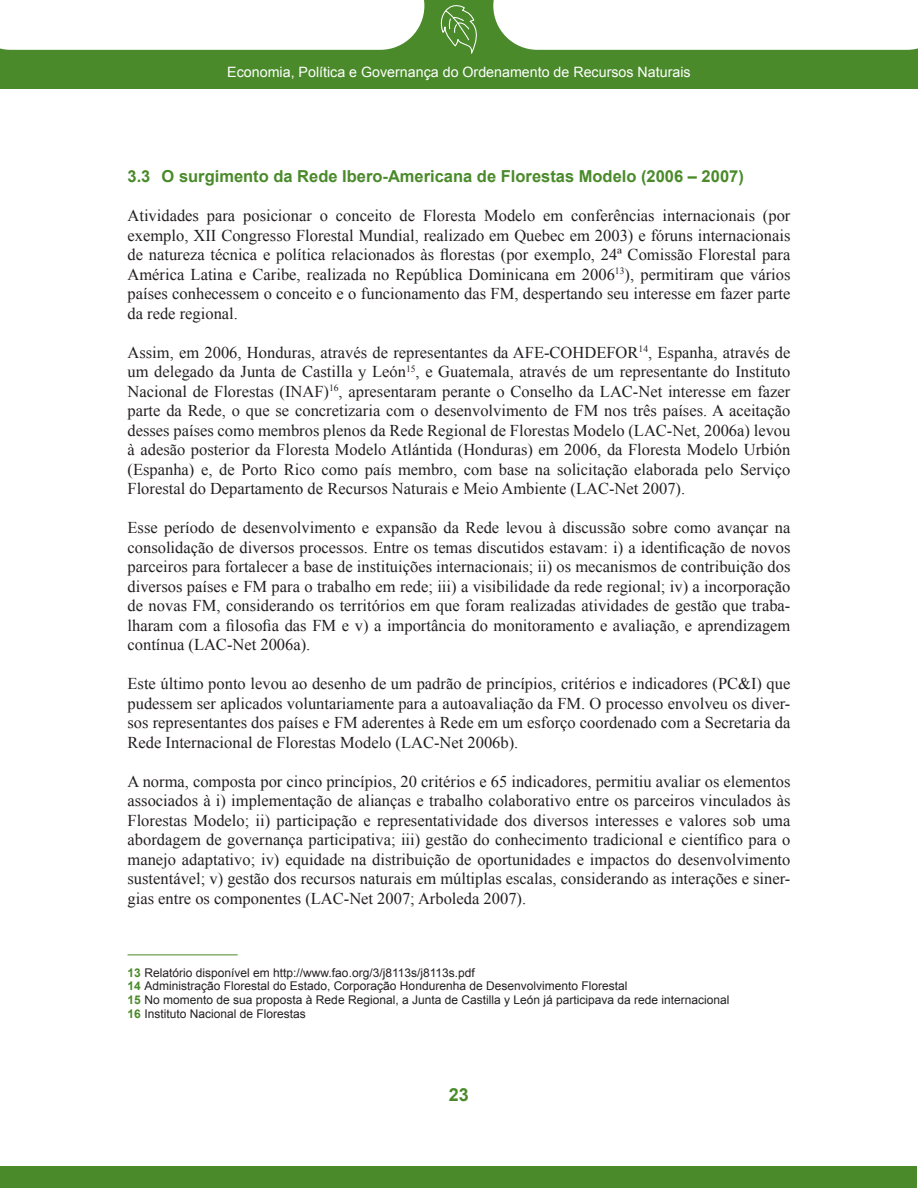
<style>
.page{position:relative;width:918px;height:1188px;background:#fff}
.page>*{position:absolute;margin:0;border:0;box-sizing:border-box;transform-origin:0 0}
.t1{font:700 18px "Arial";color:#4a8a2a}
.Texto{font:16.5px/19.5px "Times New Roman";color:#231f20;text-align:justify}
.Titulos_1_1{font:700 16.5px "Arial";color:#4a8a2a}
.t2{font:14.25px "Arial";color:#fff}
.Pie_de_página{font:12px "Arial";color:#231f20}
.s1{font-weight:700;color:#4a8a2a}
</style>
<div class="page">
<div style="left:1px;top:1167px;width:916px;height:21px;background:#4a8a2a"></div>
<div style="left:0;top:0;width:917px;height:88px;background:#4a8a2a"></div>
<div style="left:0;top:0;width:424px;height:50px;background:#fff"></div>
<div style="left:493px;top:0;width:425px;height:50px;background:#fff"></div>
<svg style="left:440px;top:5px;width:37px;height:49px"></svg>
<hr style="left:128px;top:955px;width:110px;height:1px;background:#4a8a2a">
<p class="t2" style="left:227px;top:62px;width:465px">Economia, Política e Governança do Ordenamento de Recursos Naturais</p>
<p class="Titulos_1_1" style="left:128px;top:165px;width:618px">3.3 O surgimento da Rede Ibero-Americana de Florestas Modelo (2006 – 2007)</p>
<p class="Texto" style="left:128px;top:206px;width:664px">Atividades para posicionar o conceito de Floresta Modelo em conferências internacionais (por exemplo, XII Congresso Florestal Mundial, realizado em Quebec em 2003) e fóruns internacionais de natureza técnica e política relacionados às florestas (por exemplo, 24ª Comissão Florestal para América Latina e Caribe, realizada no República Dominicana em 2006<sup>13</sup>), permitiram que vários países conhecessem o conceito e o funcionamento das FM, despertando seu interesse em fazer parte da rede regional.</p>
<p class="Texto" style="left:128px;top:342px;width:664px">Assim, em 2006, Honduras, através de representantes da AFE-COHDEFOR<sup>14</sup>, Espanha, através de um delegado da Junta de Castilla y León<sup>15</sup>, e Guatemala, através de um representante do Instituto Nacional de Florestas (INAF)<sup>16</sup>, apresentaram perante o Conselho da LAC-Net interesse em fazer parte da Rede, o que se concretizaria com o desenvolvimento de FM nos três países. A aceitação desses países como membros plenos da Rede Regional de Florestas Modelo (LAC-Net, 2006a) levou à adesão posterior da Floresta Modelo Atlántida (Honduras) em 2006, da Floresta Modelo Urbión (Espanha) e, de Porto Rico como país membro, com base na solicitação elaborada pelo Serviço Florestal do Departamento de Recursos Naturais e Meio Ambiente (LAC-Net 2007).</p>
<p class="Texto" style="left:128px;top:518px;width:664px">Esse período de desenvolvimento e expansão da Rede levou à discussão sobre como avançar na consolidação de diversos processos. Entre os temas discutidos estavam: i) a identificação de novos parceiros para fortalecer a base de instituições internacionais; ii) os mecanismos de contribuição dos diversos países e FM para o trabalho em rede; iii) a visibilidade da rede regional; iv) a incorporação de novas FM, considerando os territórios em que foram realizadas atividades de gestão que traba&shy;lharam com a filosofia das FM e v) a importância do monitoramento e avaliação, e aprendizagem contínua (LAC-Net 2006a).</p>
<p class="Texto" style="left:128px;top:674px;width:664px">Este último ponto levou ao desenho de um padrão de princípios, critérios e indicadores (PC&amp;I) que pudessem ser aplicados voluntariamente para a autoavaliação da FM. O processo envolveu os diver&shy;sos representantes dos países e FM aderentes à Rede em um esforço coordenado com a Secretaria da Rede Internacional de Florestas Modelo (LAC-Net 2006b).</p>
<p class="Texto" style="left:128px;top:771px;width:664px">A norma, composta por cinco princípios, 20 critérios e 65 indicadores, permitiu avaliar os elementos associados à i) implementação de alianças e trabalho colaborativo entre os parceiros vinculados às Florestas Modelo; ii) participação e representatividade dos diversos interesses e valores sob uma abordagem de governança participativa; iii) gestão do conhecimento tradicional e científico para o manejo adaptativo; iv) equidade na distribuição de oportunidades e impactos do desenvolvimento sustentável; v) gestão dos recursos naturais em múltiplas escalas, considerando as interações e siner&shy;gias entre os componentes (LAC-Net 2007; Arboleda 2007).</p>
<p class="Pie_de_página" style="left:128px;top:964px;width:349px"><span class="s1">13</span> Relatório disponível em http://www.fao.org/3/j8113s/j8113s.pdf</p>
<p class="Pie_de_página" style="left:128px;top:978px;width:501px"><span class="s1">14</span> Administração Florestal do Estado, Corporação Hondurenha de Desenvolvimento Florestal</p>
<p class="Pie_de_página" style="left:128px;top:992px;width:603px"><span class="s1">15</span> No momento de sua proposta à Rede Regional, a Junta de Castilla y León já participava da rede internacional</p>
<p class="Pie_de_página" style="left:128px;top:1006px;width:180px"><span class="s1">16</span> Instituto Nacional de Florestas</p>
<p class="t1" style="left:449px;top:1083px;width:22px">23</p>
</div>
